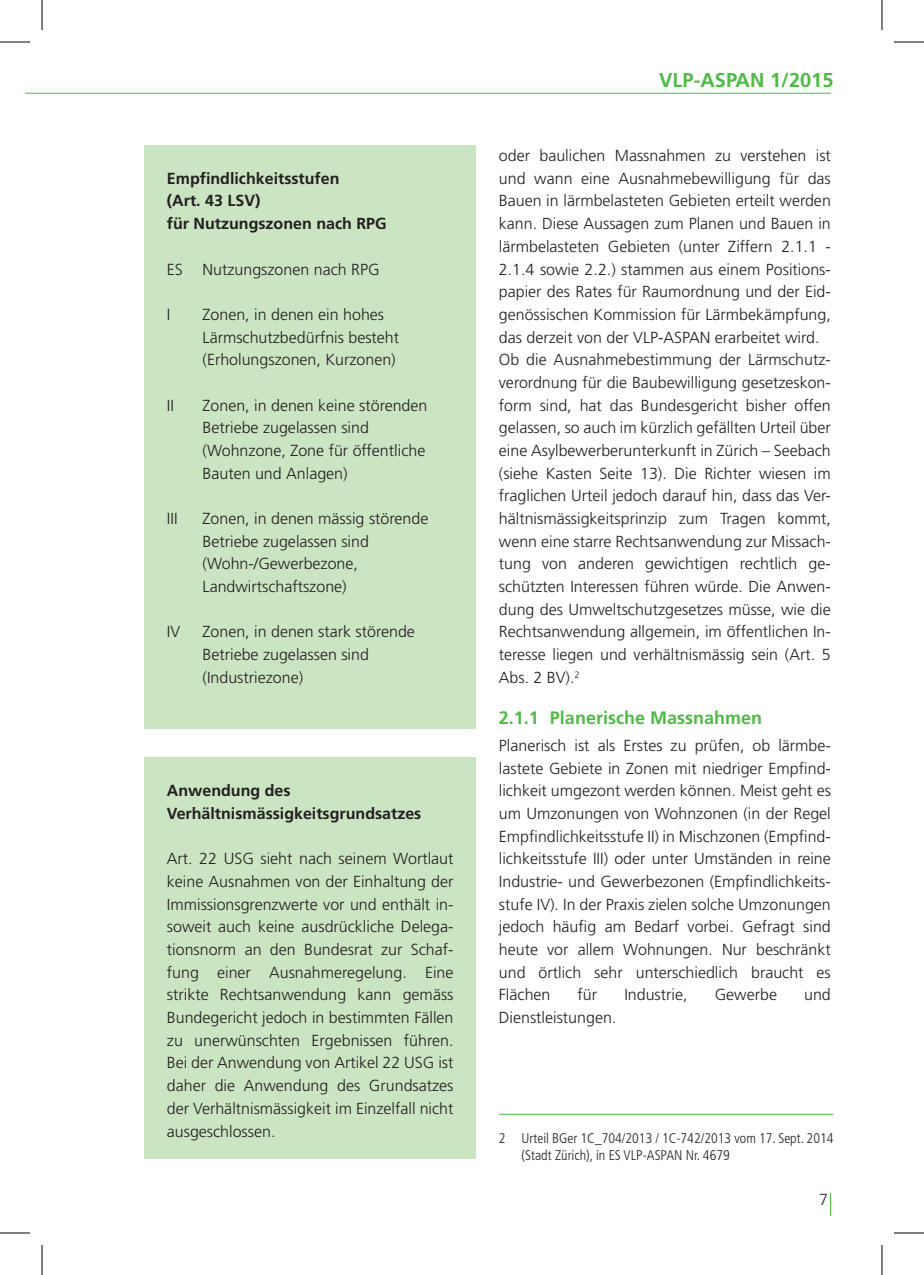
<style>
.page{position:relative;width:924px;height:1275px;background:#fff}
.page>*{position:absolute;margin:0;border:0;box-sizing:border-box;transform-origin:0 0}
.t1{font:700 20px "Frutiger LT Std";color:#51b948}
.t2{font:700 18px "Frutiger LT Std";color:#51b948}
.t3{font:300 16px/22.6px "Frutiger LT Std";color:#231f20}
.t4{font:700 16px/22.6px "Frutiger LT Std";color:#231f20}
.t5{font:300 condensed 14px/16.8px "Frutiger LT Std";color:#231f20}
</style>
<div class="page">
<svg style="left:25px;top:93px;width:18px;height:1px"></svg>
<hr style="left:43px;top:93px;width:787px;height:1px;background:#51b948">
<hr style="left:498px;top:1113px;width:335px;height:1px;background:#51b948">
<div style="left:144px;top:145px;width:332px;height:583px;background:#cbe4c1"></div>
<div style="left:144px;top:757px;width:332px;height:402px;background:#cbe4c1"></div>
<hr style="left:0;top:42px;width:30px;height:1px;background:#000">
<hr style="left:893px;top:42px;width:30px;height:1px;background:#000">
<hr style="left:0;top:1232px;width:30px;height:1px;background:#000">
<hr style="left:893px;top:1232px;width:30px;height:1px;background:#000">
<hr style="left:42px;top:0;width:1px;height:30px;background:#000">
<hr style="left:42px;top:1245px;width:1px;height:30px;background:#000">
<hr style="left:881px;top:0;width:1px;height:30px;background:#000">
<hr style="left:881px;top:1245px;width:1px;height:30px;background:#000">
<p class="t4" style="left:167px;top:167px;width:219px">Empfindlichkeitsstufen<br>(Art. 43 LSV)<br>für Nutzungszonen nach RPG</p>
<p class="t3" style="left:167px;top:258px;width:214px">ES Nutzungszonen nach RPG</p>
<p class="t3" style="left:167px;top:303px;width:5px">I</p>
<p class="t3" style="left:202px;top:303px;width:198px">Zonen, in denen ein hohes<br>Lärmschutzbedürfnis besteht (Erholungszonen, Kurzonen)</p>
<p class="t3" style="left:167px;top:394px;width:9px">II</p>
<p class="t3" style="left:202px;top:394px;width:226px">Zonen, in denen keine störenden<br>Betriebe zugelassen sind (Wohnzone, Zone für öffentliche<br>Bauten und Anlagen)</p>
<p class="t3" style="left:167px;top:507px;width:12px">III</p>
<p class="t3" style="left:202px;top:507px;width:227px">Zonen, in denen mässig störende<br>Betriebe zugelassen sind (Wohn-/Gewerbezone,<br>Landwirtschaftszone)</p>
<p class="t3" style="left:167px;top:621px;width:15px">IV</p>
<p class="t3" style="left:202px;top:621px;width:214px">Zonen, in denen stark störende<br>Betriebe zugelassen sind (Industriezone)</p>
<p class="t4" style="left:167px;top:779px;width:256px">Anwendung des<br>Verhältnismässigkeitsgrundsatzes</p>
<p class="t3" style="left:167px;top:847px;width:288px;text-align:justify">Art. 22 USG sieht nach seinem Wortlaut keine Ausnahmen von der Einhaltung der Immissionsgrenzwerte vor und enthält in&shy;soweit auch keine ausdrückliche Delega&shy;tionsnorm an den Bundesrat zur Schaf&shy;fung einer Ausnahmeregelung. Eine strikte Rechtsanwendung kann gemäss Bundegericht jedoch in bestimmten Fällen zu unerwü nschten Ergebnissen führen.<br>Bei der Anwendung von Artikel 22 USG ist daher die Anwendung des Grundsatzes der Verhältnismässigkeit im Einzelfall nicht ausgeschlossen.</p>
<p class="t1" style="left:659px;top:69px;width:176px">VLP-ASPAN 1/2015</p>
<p class="t3" style="left:498px;top:144px;width:333px">oder baulichen Massnahmen zu verstehen ist und wann eine Ausnahmebewilligung für das Bauen in lärmbelasteten Gebieten erteilt werden kann. Diese Aussagen zum Planen und Bauen in lärmbelasteten Gebieten (unter Ziffern 2.1.1 - 2.1.4 sowie 2.2.) stammen aus einem Positions&shy;papier des Rates für Raumordnung und der Eid&shy;genössischen Kommission für Lärmbekämpfung, das derzeit von der VLP-ASPAN erarbeitet wird.<br>Ob die Ausnahmebestimmung der Lärmschutz&shy;verordnung für die Baubewilligung gesetzeskon&shy;form sind, hat das Bundesgericht bisher offen gelassen, so auch im kürzlich gefällten Urteil über eine Asylbewerberunterkunft in Zürich – Seebach (siehe Kasten Seite 13). Die Richter wiesen im fraglichen Urteil jedoch darauf hin, dass das Ver&shy;hältnismässigkeitsprinzip zum Tragen kommt, wenn eine starre Rechtsanwendung zur Missach&shy;tung von anderen gewichtigen rechtlich ge&shy;schützten Interessen führen würde. Die Anwen&shy;dung des Umweltschutzgesetzes müsse, wie die Rechtsanwendung allgemein, im öffentlichen In&shy;teresse liegen und verhältnismässig sein (Art. 5<br>Abs. 2 BV).<sup>2</sup></p>
<p class="t2" style="left:498px;top:707px;width:265px">2.1.1 Planerische Massnahmen</p>
<p class="t3" style="left:498px;top:734px;width:333px;text-align:justify">Planerisch ist als Erstes zu prüfen, ob lärmbe&shy;lastete Gebiete in Zonen mit niedriger Empfind&shy;lichkeit umgezont werden können. Meist geht es um Umzonungen von Wohnzonen (in der Regel Empfindlichkeitsstufe II) in Mischzonen (Empfind&shy;lichkeitsstufe III) oder unter Umständen in reine Industrie- und Gewerbezonen (Empfindlichkeits&shy;stufe IV). In der Praxis zielen solche Umzonungen jedoch häufig am Bedarf vorbei. Gefragt sind heute vor allem Wohnungen. Nur beschränkt und örtlich sehr unterschiedlich braucht es Flächen</p>
<p class="t3" style="left:577px;top:983px;width:21px">für</p>
<p class="t3" style="left:624px;top:983px;width:65px">Industrie,</p>
<p class="t3" style="left:714px;top:983px;width:64px">Gewerbe</p>
<p class="t3" style="left:803px;top:983px;width:28px">und</p>
<p class="t3" style="left:498px;top:1006px;width:119px">Dienstleistungen.</p>
<p class="t5" style="left:521px;top:1130px;width:313px;text-indent:-23px">2 Urteil BGer 1C_704/2013 / 1C-742/2013 vom 17. Sept. 2014 (Stadt Zürich), in ES VLP-ASPAN Nr. 4679</p>
<p class="t3" style="left:818px;top:1188px;width:10px">7</p>
</div>
